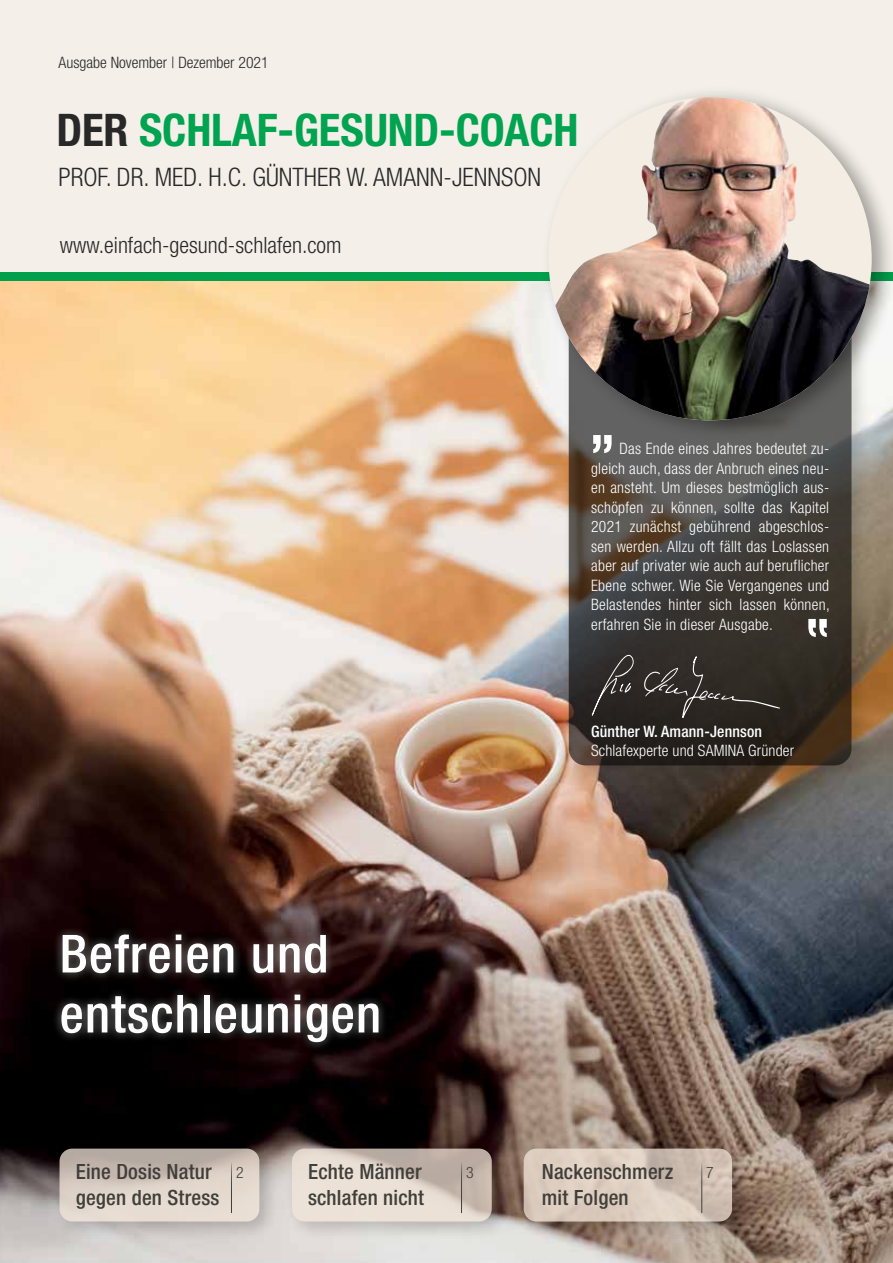
<style>
.page{position:relative;width:893px;height:1263px;background:#fff}
.page>*{position:absolute;margin:0;border:0;box-sizing:border-box;transform-origin:0 0}
.t1{font:500 condensed 52.5px/60px "Helvetica Neue";letter-spacing:.02em;color:#fff}
.t2{font:700 condensed 45px "Helvetica Neue";letter-spacing:-.005em;color:#00a350}
.t3{font:300 condensed 25.5px "Helvetica Neue";color:#292829}
.t4{font:300 condensed 22.5px "Helvetica Neue";color:#292829}
.t5{font:500 condensed 21px/25.5px "Helvetica Neue";letter-spacing:.01em;color:#403f3b}
.t6{font:300 condensed 15.75px/19.5px "Helvetica Neue";letter-spacing:.02em;color:#fff;text-align:justify}
.t7{font:300 condensed 15.75px "Helvetica Neue";color:#292829}
.t8{font:500 condensed 15.75px "Helvetica Neue";letter-spacing:.01em;color:#fff}
.t9{font:300 condensed 15.75px "Helvetica Neue";color:#403f3b}
.s1{color:#292829}
</style>
<div class="page">
<img style="left:0;top:281px;width:893px;height:982px">
<div style="left:52px;top:926px;width:336px;height:125px;background:#fff;opacity:.5"></div>
<div style="left:560px;top:295px;width:311px;height:490px;background:#000;opacity:.25"></div>
<svg style="left:569px;top:303px;width:282px;height:462px;background:#413c36"></svg>
<div style="left:0;top:0;width:893px;height:276px;background:#f4f0e9"></div>
<div style="left:0;top:272px;width:893px;height:9px;background:#00a04c"></div>
<svg style="left:593px;top:442px;width:19px;height:11px"></svg>
<svg style="left:808px;top:619px;width:19px;height:18px"></svg>
<div style="left:542px;top:86px;width:351px;height:356px;background:#000;opacity:.35"></div>
<img style="left:555px;top:97px;width:315px;height:323px">
<svg style="left:591px;top:652px;width:45px;height:64px;background:#393634"></svg>
<svg style="left:644px;top:656px;width:136px;height:62px;background:#38332e"></svg>
<div style="left:51px;top:1140px;width:229px;height:102px;background:#000;opacity:.25"></div>
<svg style="left:60px;top:1148px;width:199px;height:73px;background:#d3c8be"></svg>
<hr style="left:231px;top:1163px;width:1px;height:50px;background:#403f3b">
<div style="left:284px;top:1140px;width:228px;height:102px;background:#000;opacity:.25"></div>
<svg style="left:292px;top:1148px;width:200px;height:73px;background:#d9cdc3"></svg>
<hr style="left:461px;top:1163px;width:1px;height:50px;background:#403f3b">
<div style="left:515px;top:1140px;width:237px;height:102px;background:#000;opacity:.25"></div>
<svg style="left:524px;top:1148px;width:208px;height:73px;background:#d6c7ba"></svg>
<hr style="left:701px;top:1163px;width:1px;height:50px;background:#403f3b">
<p class="t7" style="left:58px;top:53px;width:212px">Ausgabe November | Dezember 2021</p>
<h2 class="t2" style="left:56px;top:103px;width:524px"><span class="s1">DER</span> SCHLAF-GESUND-COACH</h2>
<h3 class="t3" style="left:58px;top:163px;width:484px">PROF. DR. MED. H.C. GÜNTHER W. AMANN-JENNSON</h3>
<h3 class="t4" style="left:60px;top:232px;width:283px">www.einfach-gesund-schlafen.com</h3>
<h1 class="t1" style="left:60px;top:923px;width:323px">Befreien und entschleunigen</h1>
<p class="t6" style="left:591px;top:439px;width:240px;text-indent:29px">Das Ende eines Jahres bedeutet zu&shy;gleich auch, dass der Anbruch eines neu&shy;en ansteht. Um dieses bestmöglich aus&shy;schöpfen zu können, sollte das Kapitel 2021 zunächst gebührend abgeschlos&shy;sen werden. Allzu oft fällt das Loslassen aber auf privater wie auch auf beruflicher Ebene schwer. Wie Sie Vergangenes und Belastendes hinter sich lassen können, erfahren Sie in dieser Ausgabe.</p>
<p class="t8" style="left:591px;top:721px;width:172px">Günther W. Amann-Jennson</p>
<p class="t6" style="left:591px;top:740px;width:205px">Schlafexperte und SAMINA Gründer</p>
<h3 class="t5" style="left:76px;top:1158px;width:145px">Eine Dosis Natur gegen den Stress</h3>
<p class="t9" style="left:236px;top:1163px;width:9px">2</p>
<h3 class="t5" style="left:308px;top:1158px;width:117px">Echte Männer schlafen nicht</h3>
<p class="t9" style="left:466px;top:1163px;width:9px">3</p>
<h3 class="t5" style="left:542px;top:1158px;width:133px">Nackenschmerz mit Folgen</h3>
<p class="t9" style="left:706px;top:1163px;width:9px">7</p>
</div>
